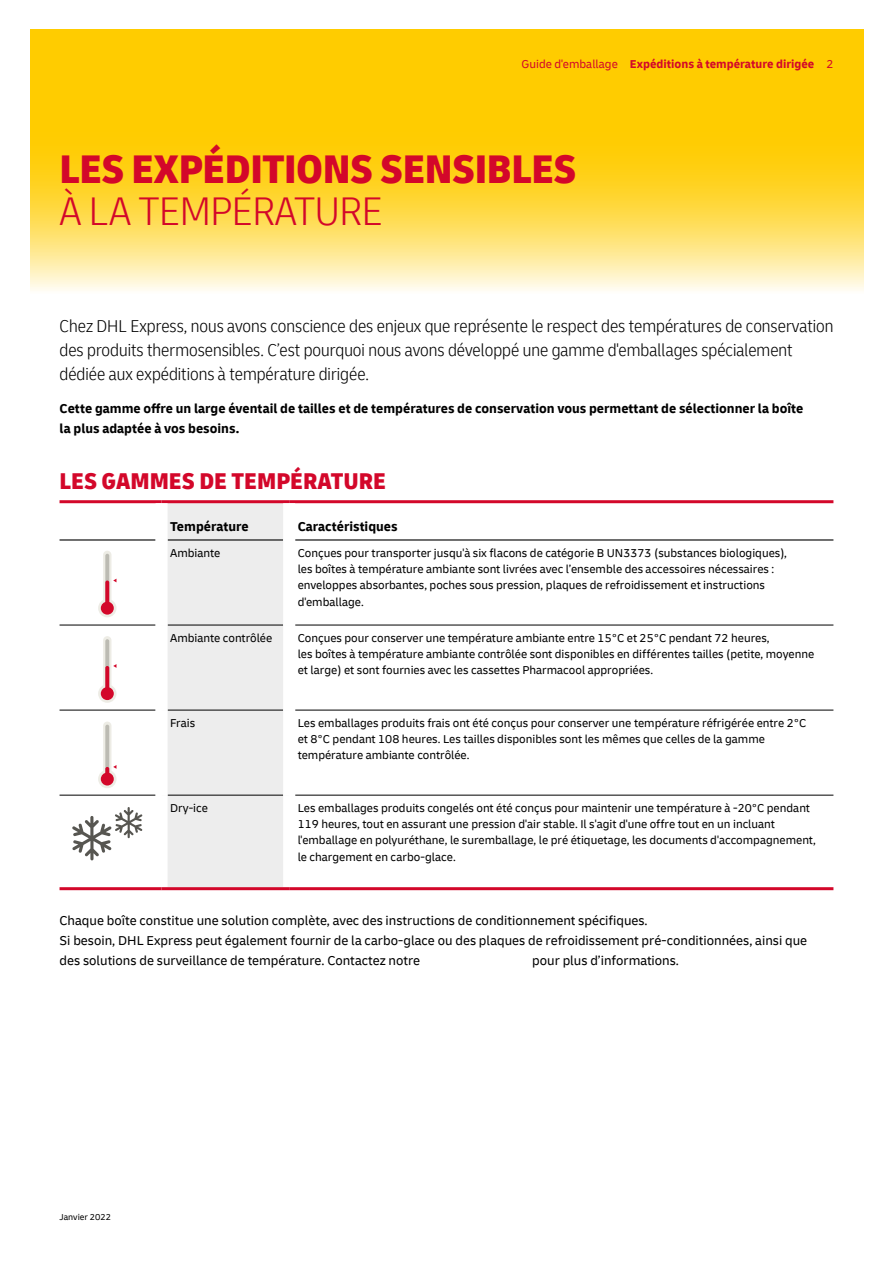
<style>
.page{position:relative;width:893px;height:1263px;background:#fff}
.page>*{position:absolute;margin:0;border:0;box-sizing:border-box;transform-origin:0 0}
.t1{font:900 condensed 42px "Delivery";letter-spacing:-.01em;color:#d3072a}
.t2{font:300 condensed 42px "Delivery";letter-spacing:-.01em;color:#d3072a}
.t3{font:900 condensed 24px "Delivery";color:#d3072a}
.t4{font:300 condensed 18px/24.3px "Delivery";color:#000}
.t5{font:13.5px/19.8px "Delivery";color:#000}
.t6{font:700 13.5px/19.8px "Delivery";color:#000}
.t7{font:12px/16.2px "Delivery";color:#000}
.t8{font:700 12px "Delivery";color:#d3072a}
.t9{font:9px "Delivery";color:#000}
.s1{font-weight:400}
</style>
<div class="page">
<div style="left:168px;top:503px;width:115px;height:384px;background:#ededed"></div>
<hr style="left:60px;top:625px;width:96px;height:1px;background:#000">
<hr style="left:168px;top:625px;width:115px;height:1px;background:#000">
<hr style="left:295px;top:625px;width:538px;height:1px;background:#000">
<hr style="left:60px;top:710px;width:96px;height:1px;background:#000">
<hr style="left:168px;top:710px;width:115px;height:1px;background:#000">
<hr style="left:295px;top:710px;width:538px;height:1px;background:#000">
<hr style="left:60px;top:795px;width:96px;height:1px;background:#000">
<hr style="left:168px;top:795px;width:115px;height:1px;background:#000">
<hr style="left:295px;top:795px;width:538px;height:1px;background:#000">
<hr style="left:60px;top:500px;width:102px;height:3px;background:#d3072a">
<hr style="left:162px;top:500px;width:127px;height:3px;background:#d3072a">
<hr style="left:289px;top:500px;width:544px;height:3px;background:#d3072a">
<hr style="left:60px;top:539px;width:96px;height:1px;background:#000">
<hr style="left:168px;top:539px;width:115px;height:1px;background:#000">
<hr style="left:295px;top:539px;width:538px;height:1px;background:#000">
<hr style="left:60px;top:887px;width:102px;height:3px;background:#d3072a">
<hr style="left:162px;top:887px;width:127px;height:3px;background:#d3072a">
<hr style="left:289px;top:887px;width:544px;height:3px;background:#d3072a">
<svg style="left:72px;top:807px;width:70px;height:53px"></svg>
<svg style="left:103px;top:722px;width:8px;height:59px"></svg>
<svg style="left:98px;top:770px;width:18px;height:18px"></svg>
<svg style="left:105px;top:725px;width:4px;height:53px"></svg>
<svg style="left:105px;top:767px;width:4px;height:13px"></svg>
<div style="left:101px;top:772px;width:13px;height:13px;background:#d3072a;border-radius:50%"></div>
<svg style="left:103px;top:636px;width:8px;height:60px"></svg>
<svg style="left:98px;top:684px;width:18px;height:19px"></svg>
<svg style="left:105px;top:639px;width:4px;height:54px"></svg>
<svg style="left:105px;top:666px;width:4px;height:28px"></svg>
<div style="left:101px;top:687px;width:13px;height:13px;background:#d3072a;border-radius:50%"></div>
<svg style="left:103px;top:551px;width:8px;height:59px"></svg>
<div style="left:98px;top:599px;width:18px;height:18px;background:#edece5;border-radius:50%"></div>
<svg style="left:105px;top:554px;width:4px;height:53px"></svg>
<svg style="left:105px;top:580px;width:4px;height:29px"></svg>
<div style="left:101px;top:602px;width:13px;height:13px;background:#d3072a;border-radius:50%"></div>
<div style="left:30px;top:29px;width:833px;height:85px;background:#fc0"></div>
<svg style="left:30px;top:114px;width:833px;height:177px;background:#ffdb4e"></svg>
<p class="t8" style="left:522px;top:57px;width:313px"><span class="s1">Guide d'emballage</span> Expéditions à température dirigée <span class="s1">2</span></p>
<h1 class="t1" style="left:60px;top:143px;width:519px">LES EXPÉDITIONS SENSIBLES</h1>
<h1 class="t2" style="left:60px;top:182px;width:325px">À LA TEMPÉRATURE</h1>
<p class="t4" style="left:60px;top:315px;width:775px">Chez DHL Express, nous avons conscience des enjeux que représente le respect des températures de conservation des produits thermosensibles. C’est pourquoi nous avons développé une gamme d'emballages spécialement dédiée aux expéditions à température dirigée.</p>
<p class="t6" style="left:60px;top:398px;width:745px">Cette gamme offre un large éventail de tailles et de températures de conservation vous permettant de sélectionner la boîte la plus adaptée à vos besoins.</p>
<h2 class="t3" style="left:60px;top:466px;width:328px">LES GAMMES DE TEMPÉRATURE</h2>
<p class="t6" style="left:170px;top:517px;width:80px">Température</p>
<p class="t6" style="left:298px;top:517px;width:102px">Caractéristiques</p>
<p class="t7" style="left:170px;top:545px;width:52px">Ambiante</p>
<p class="t7" style="left:298px;top:545px;width:491px">Conçues pour transporter jusqu'à six flacons de catégorie B UN3373 (substances biologiques), les boîtes à température ambiante sont livrées avec l’ensemble des accessoires nécessaires : enveloppes absorbantes, poches sous pression, plaques de refroidissement et instructions d'emballage.</p>
<p class="t7" style="left:170px;top:630px;width:104px">Ambiante contrôlée</p>
<p class="t7" style="left:298px;top:630px;width:518px">Conçues pour conserver une température ambiante entre 15°C et 25°C pendant 72 heures,<br>les boîtes à température ambiante contrôlée sont disponibles en différentes tailles (petite, moyenne et large) et sont fournies avec les cassettes Pharmacool appropriées.</p>
<p class="t7" style="left:170px;top:715px;width:27px">Frais</p>
<p class="t7" style="left:298px;top:715px;width:510px">Les emballages produits frais ont été conçus pour conserver une température réfrigérée entre 2°C et 8°C pendant 108 heures. Les tailles disponibles sont les mêmes que celles de la gamme température ambiante contrôlée.</p>
<p class="t7" style="left:170px;top:800px;width:39px">Dry-ice</p>
<p class="t7" style="left:298px;top:800px;width:520px">Les emballages produits congelés ont été conçus pour maintenir une température à -20°C pendant 119 heures, tout en assurant une pression d'air stable. Il s'agit d'une offre tout en un incluant l'emballage en polyuréthane, le suremballage, le pré étiquetage, les documents d'accompagnement, le chargement en carbo-glace.</p>
<p class="t5" style="left:60px;top:910px;width:749px">Chaque boîte constitue une solution complète, avec des instructions de conditionnement spécifiques.<br>Si besoin, DHL Express peut également fournir de la carbo-glace ou des plaques de refroidissement pré-conditionnées, ainsi que des solutions de surveillance de température. Contactez notre</p>
<p class="t5" style="left:532px;top:950px;width:148px">pour plus d’informations.</p>
<p class="t9" style="left:60px;top:1212px;width:53px">Janvier 2022</p>
</div>
